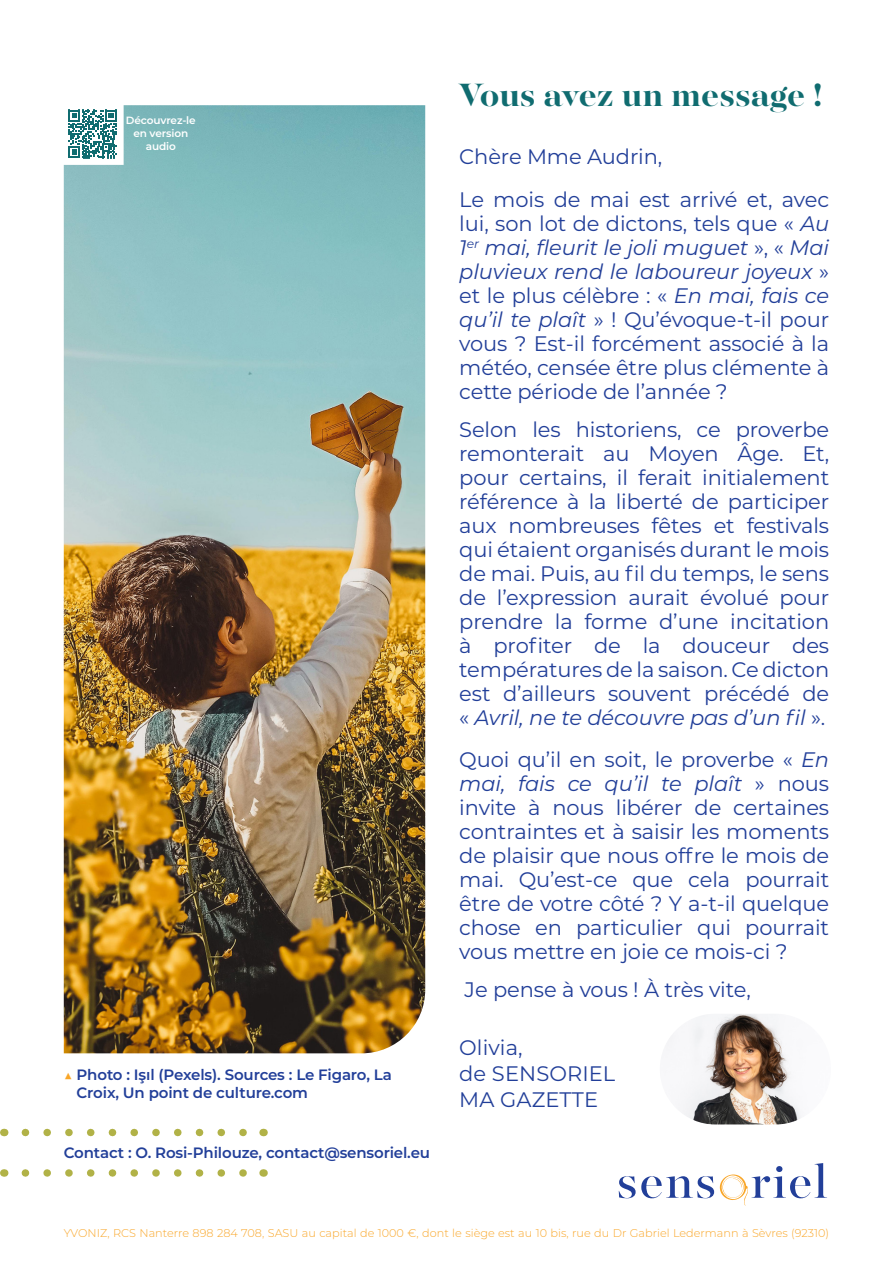
<style>
.page{position:relative;width:893px;height:1263px;background:#fff}
.page>*{position:absolute;margin:0;border:0;box-sizing:border-box;transform-origin:0 0}
.t1{font:700 36px "Majesti Banner";color:#106c70}
.t2{font:21px/24px "Montserrat";letter-spacing:-.005em;color:#223f99;text-align:justify}
.t3{font:600 15px/18px "Montserrat";letter-spacing:-.01em;color:#223f99}
.t4{font:300 11.25px "Montserrat";color:#f9a628}
.t5{font:600 10.5px/12.6px "Montserrat";letter-spacing:-.01em;color:#fff;text-align:center}
.s1{color:#f9a628}
.s2{font-style:italic}
</style>
<div class="page">
<svg style="left:25px;top:1129px;width:222px;height:7px"></svg>
<svg style="left:25px;top:1169px;width:222px;height:8px"></svg>
<svg style="left:619px;top:1163px;width:208px;height:43px"></svg>
<img style="left:64px;top:105px;width:361px;height:948px">
<svg style="left:69px;top:110px;width:48px;height:48px"></svg>
<div style="left:62px;top:103px;width:62px;height:62px;border:6px solid #fff"></div>
<img style="left:660px;top:1014px;width:171px;height:110px;border-radius:55px">
<p class="t5" style="left:126px;top:114px;width:71px">Découvrez-le en version audio</p>
<p class="t3" style="left:77px;top:1064px;width:317px;text-indent:-13px"><span class="s1">▲</span> Photo : Işıl (Pexels). Sources : Le Figaro, La<br>Croix, Un point de culture.com</p>
<p class="t3" style="left:64px;top:1143px;width:368px">Contact : O. Rosi-Philouze, contact@sensoriel.eu</p>
<p class="t1" style="left:459px;top:72px;width:365px">Vous avez un message !</p>
<p class="t2" style="left:459px;top:144px;width:205px">Chère Mme Audrin,</p>
<p class="t2" style="left:459px;top:187px;width:371px">Le mois de mai est arrivé et, avec lui, son lot de dictons, tels que « <span class="s2">Au 1</span><sup>er</sup> <span class="s2">mai, fleurit le joli muguet</span> », « <span class="s2">Mai pluvieux rend le laboureur joyeux</span> » et le plus célèbre : « <span class="s2">En mai, fais ce qu’il te plaît</span> » ! Qu’évoque-t-il pour vous ? Est-il forcément associé à la météo, censée être plus clémente à cette période de l’année ?</p>
<p class="t2" style="left:459px;top:417px;width:371px">Selon les historiens, ce proverbe remonterait au Moyen Âge. Et, pour certains, il ferait initialement référence à la liberté de participer aux nombreuses fêtes et festivals qui étaient organisés durant le mois de mai. Puis, au fil du temps, le sens de l’expression aurait évolué pour prendre la forme d’une incitation à profiter de la douceur des températures de la saison. Ce dicton est d’ailleurs souvent précédé de « <span class="s2">Avril, ne te découvre pas d’un fil</span> ».</p>
<p class="t2" style="left:459px;top:747px;width:371px">Quoi qu’il en soit, le proverbe « <span class="s2">En mai, fais ce qu’il te plaît</span> » nous invite à nous libérer de certaines contraintes et à saisir les moments de plaisir que nous offre le mois de mai. Qu’est-ce que cela pourrait être de votre côté ? Y a-t-il quelque chose en particulier qui pourrait vous mettre en joie ce mois-ci ?</p>
<p class="t2" style="left:465px;top:977px;width:288px">Je pense à vous ! À très vite,</p>
<p class="t2" style="left:459px;top:1033px;width:158px;line-height:26.2px;text-align:left">Olivia,<br>de SENSORIEL<br>MA GAZETTE</p>
<p class="t4" style="left:64px;top:1225px;width:767px">YVONIZ, RCS Nanterre 898 284 708, SASU au capital de 1000 €, dont le siège est au 10 bis, rue du Dr Gabriel Ledermann à Sèvres (92310)</p>
</div>
